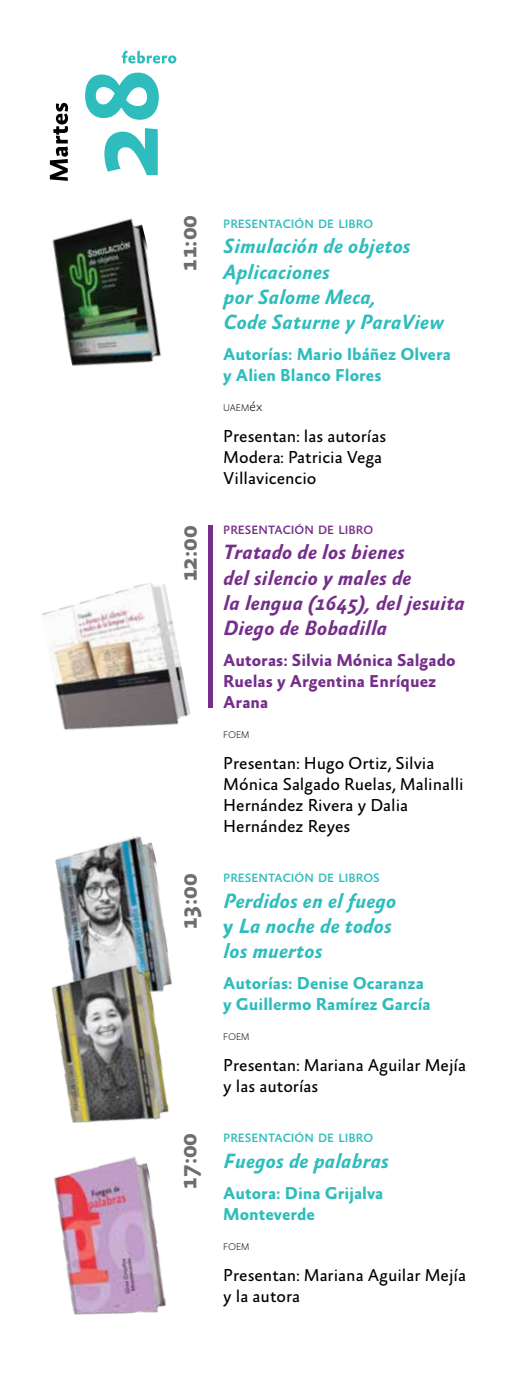
<style>
.page{position:relative;width:521px;height:1389px;background:#fff}
.page>*{position:absolute;margin:0;border:0;box-sizing:border-box;transform-origin:0 0}
.t1{font:700 105px "Absara Sans";color:#2ebdbc}
.t2{font:700 24.5px "Absara Sans";color:#6d6e71}
.t3{font:italic 700 21px/25.2px "Absara Sans";color:#2ebdbc}
.t4{font:italic 700 21px/25.2px "Absara Sans";color:#752f8a}
.t5{font:17.5px/21px "Absara Sans";color:#000}
.t6{font:700 17.5px/21px "Absara Sans";color:#2ebdbc}
.t7{font:700 17.5px/21px "Absara Sans";color:#752f8a}
.t8{font:500 12.25px "Absara Sans";color:#2ebdbc}
.t9{font:500 12.25px "Absara Sans";color:#752f8a}
.t10{font:100 9.8px "Absara Sans";color:#000}
.s1{font-size:14px}
.s2{font-style:normal}
</style>
<div class="page">
<svg style="left:122px;top:51px;width:54px;height:13px"></svg>
<svg style="left:50px;top:103px;width:18px;height:78px"></svg>
<img style="left:41px;top:582px;width:150px;height:148px">
<img style="left:55px;top:836px;width:114px;height:125px">
<img style="left:51px;top:961px;width:121px;height:162px">
<img style="left:54px;top:1156px;width:112px;height:159px">
<div style="left:208px;top:526px;width:5px;height:182px;background:#752f8a"></div>
<img style="left:52px;top:218px;width:110px;height:149px">
<h1 class="t1" style="left:68px;top:178px;width:111px;rotate:-90deg">28</h1>
<h2 class="t2" style="left:176px;top:272px;width:59px;rotate:-90deg">11:00</h2>
<h2 class="t2" style="left:176px;top:582px;width:59px;rotate:-90deg">12:00</h2>
<h2 class="t2" style="left:176px;top:930px;width:59px;rotate:-90deg">13:00</h2>
<h2 class="t2" style="left:176px;top:1190px;width:59px;rotate:-90deg">17:00</h2>
<p class="t8" style="left:223px;top:218px;width:151px">PRESENTACIÓN DE LIBRO</p>
<p class="t3" style="left:223px;top:235px;width:222px">Simulación de objetos<br>Aplicaciones<br>por Salome Meca,<br>Code Saturne y ParaView</p>
<p class="t6" style="left:223px;top:344px;width:229px">Autorías: Mario Ibáñez Olvera y Alien Blanco Flores</p>
<p class="t10" style="left:223px;top:403px;width:40px">UAEM<span class="s1">éx</span></p>
<p class="t5" style="left:223px;top:427px;width:165px">Presentan: las autorías<br>Modera: Patricia Vega<br>Villavicencio</p>
<p class="t9" style="left:223px;top:524px;width:151px">PRESENTACIÓN DE LIBRO</p>
<p class="t4" style="left:223px;top:541px;width:243px">Tratado de los bienes<br>del silencio y males de<br>la lengua (1645), del jesuita<br>Diego de Bobadilla</p>
<p class="t7" style="left:223px;top:651px;width:234px">Autoras: Silvia Mónica Salgado<br>Ruelas y Argentina Enríquez<br>Arana</p>
<p class="t10" style="left:223px;top:730px;width:28px">FOEM</p>
<p class="t5" style="left:223px;top:754px;width:242px">Presentan: Hugo Ortiz, Silvia<br>Mónica Salgado Ruelas, Malinalli<br>Hernández Rivera y Dalia<br>Hernández Reyes</p>
<p class="t8" style="left:223px;top:872px;width:158px">PRESENTACIÓN DE LIBROS</p>
<p class="t3" style="left:223px;top:889px;width:174px">Perdidos en el fuego <span class="s2">y</span> La noche de todos los muertos</p>
<p class="t6" style="left:223px;top:973px;width:209px">Autorías: Denise Ocaranza y Guillermo Ramírez García</p>
<p class="t10" style="left:223px;top:1032px;width:28px">FOEM</p>
<p class="t5" style="left:223px;top:1056px;width:244px">Presentan: Mariana Aguilar Mejía y las autorías</p>
<p class="t8" style="left:223px;top:1132px;width:151px">PRESENTACIÓN DE LIBRO</p>
<p class="t3" style="left:223px;top:1149px;width:167px">Fuegos de palabras</p>
<p class="t6" style="left:223px;top:1183px;width:162px">Autora: Dina Grijalva<br>Monteverde</p>
<p class="t10" style="left:223px;top:1242px;width:28px">FOEM</p>
<p class="t5" style="left:223px;top:1265px;width:244px">Presentan: Mariana Aguilar Mejía y la autora</p>
</div>
